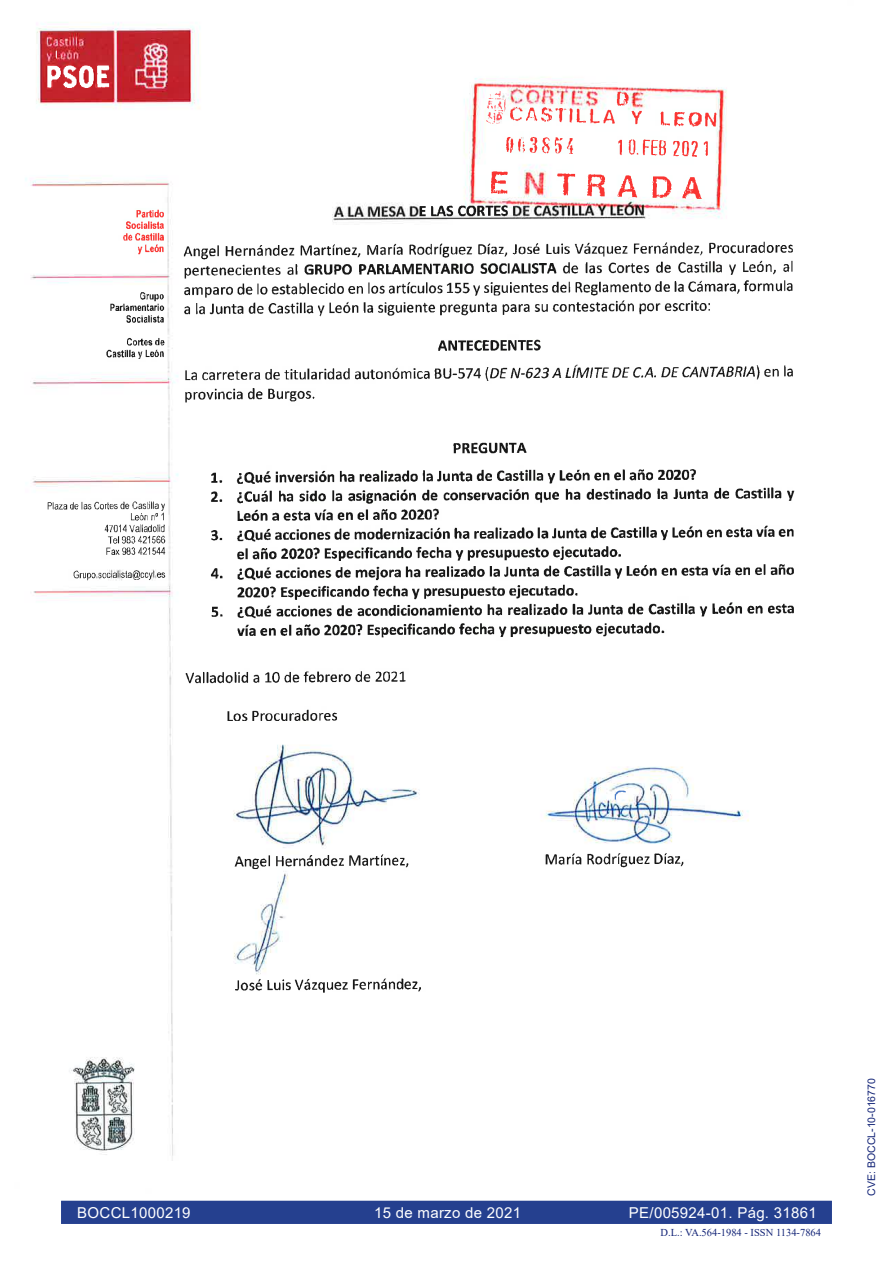
<style>
.page{position:relative;width:893px;height:1263px;background:#fff}
.page>*{position:absolute;margin:0;border:0;box-sizing:border-box;transform-origin:0 0}
.E_CVE{font:15px "Arial";letter-spacing:.02em;color:#fff}
.t1{font:10.5px "Times New Roman";color:#132477}
.t2{font:10.5px "Arial";color:#132477}
</style>
<div class="page">
<div style="left:60px;top:1200px;width:773px;height:25px;background:#25408f"></div>
<div style="left:60px;top:1199px;width:773px;height:26px;border:2px solid #fff"></div>
<img style="left:25px;top:22px;width:808px;height:1178px">
<img style="left:48px;top:37px;width:63px;height:51px">
<img style="left:486px;top:90px;width:21px;height:2px">
<img style="left:122px;top:92px;width:596px;height:113px">
<img style="left:48px;top:205px;width:747px;height:787px">
<svg style="left:614px;top:790px;width:11px;height:9px"></svg>
<p class="E_CVE" style="left:77px;top:1202px;width:115px">BOCCL1000219</p>
<p class="E_CVE" style="left:374px;top:1202px;width:149px">15 de marzo de 2021</p>
<p class="E_CVE" style="left:629px;top:1202px;width:189px">PE/005924-01. Pág. 31861</p>
<p class="t1" style="left:661px;top:1225px;width:162px">D.L.: VA.564-1984 - ISSN 1134-7864</p>
<p class="t2" style="left:864px;top:1195px;width:119px;rotate:-90deg">CVE: BOCCL-10-016770</p>
</div>
